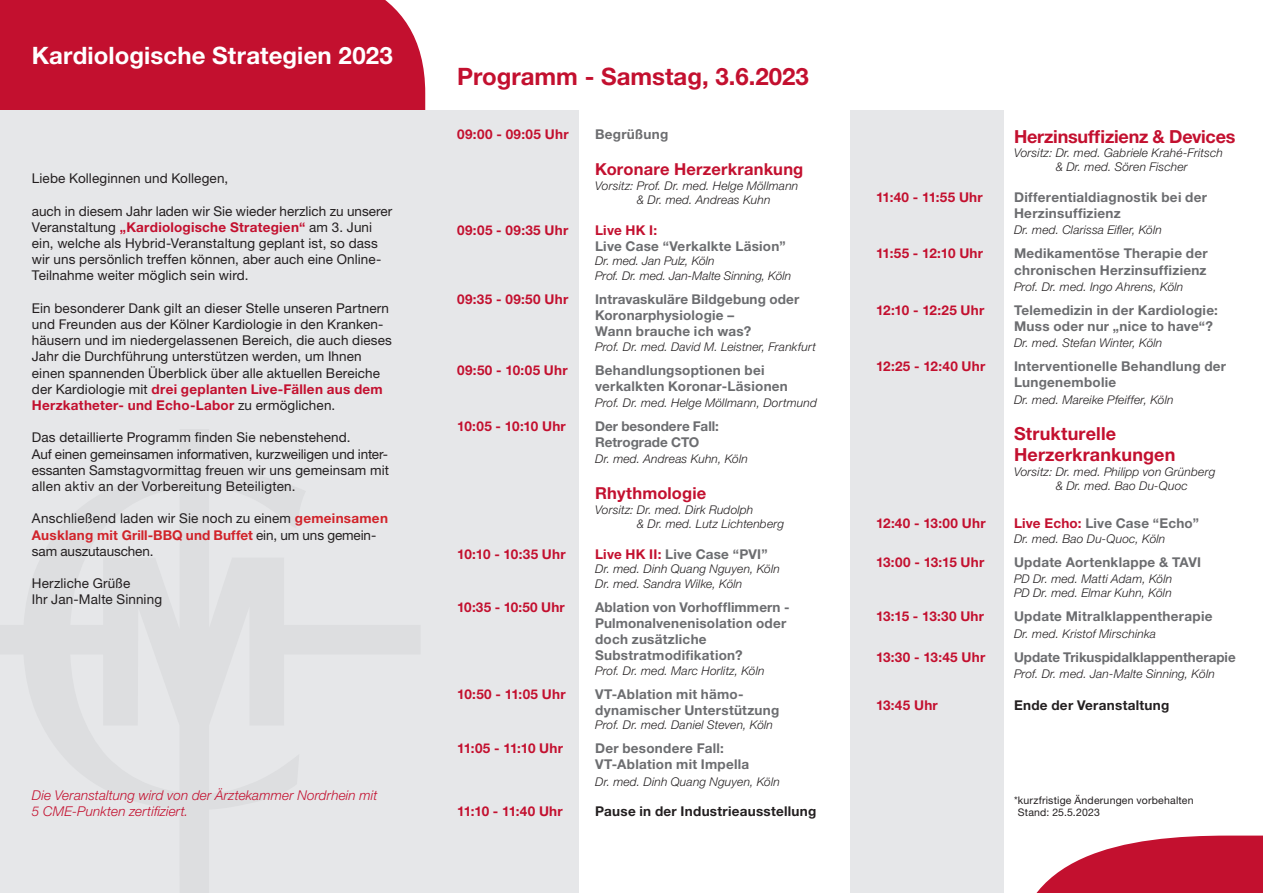
<style>
.page{position:relative;width:1263px;height:893px;background:#fff}
.page>*{position:absolute;margin:0;border:0;box-sizing:border-box;transform-origin:0 0}
.t1{font:700 24px "Helvetica Neue LT Std";letter-spacing:.005em;color:#fff}
.t2{font:700 24px "Helvetica Neue LT Std";color:#c3102f}
.t3{font:700 18px/21.6px "Helvetica Neue LT Std";letter-spacing:.005em;color:#c3102f}
.t4{font:700 18px "Helvetica Neue LT Std";letter-spacing:-.015em;color:#c3102f}
.t5{font:700 16.5px "Helvetica Neue LT Std";letter-spacing:.01em;color:#c3102f}
.t6{font:13.5px/16.2px "Helvetica Neue LT Std";letter-spacing:.01em;color:#231f20}
.t7{font:700 13.5px/16.2px "Helvetica Neue LT Std";letter-spacing:.02em;color:#6c6d70}
.t8{font:700 13.5px "Helvetica Neue LT Std";letter-spacing:.02em;color:#c3102f}
.t9{font:700 13.5px "Helvetica Neue LT Std";color:#c3102f}
.t10{font:italic 300 13.5px/16.2px "Helvetica Neue LT Std";letter-spacing:.01em;color:#c3102f}
.t11{font:700 13.5px/16.2px "Helvetica Neue LT Std";color:#6c6d70}
.t12{font:700 13.5px "Helvetica Neue LT Std";letter-spacing:.02em;color:#231f20}
.t13{font:700 13.5px "Helvetica Neue LT Std";letter-spacing:-.005em;color:#c3102f}
.t14{font:italic 300 12px/14.4px "Helvetica Neue LT Std";letter-spacing:.015em;color:#231f20}
.t15{font:10.5px/12.6px "Helvetica Neue LT Std";letter-spacing:.02em;color:#231f20}
.s1{font-weight:700;color:#c3102f}
.s2{font-weight:700;color:#d1232a}
.s3{color:#c3102f}
</style>
<div class="page">
<div style="left:0;top:148px;width:425px;height:745px;background:#e6e7e9"></div>
<div style="left:850px;top:110px;width:153px;height:783px;background:#e6e7e9"></div>
<div style="left:425px;top:110px;width:153px;height:783px;background:#e6e7e9"></div>
<div style="left:0;top:0;width:425px;height:110px;background:#c3102f"></div>
<div style="left:0;top:110px;width:438px;height:38px;background:#e6e7e9"></div>
<svg style="left:1036px;top:836px;width:227px;height:57px"></svg>
<h1 class="t1" style="left:32px;top:41px;width:363px">Kardiologische Strategien 2023</h1>
<p class="t6" style="left:32px;top:170px;width:198px">Liebe Kolleginnen und Kollegen,</p>
<p class="t6" style="left:32px;top:202px;width:362px">auch in diesem Jahr laden wir Sie wieder herzlich zu unserer Veranstaltung <span class="s1">„Kardiologische Strategien“</span> am 3. Juni ein, welche als Hybrid-Veranstaltung geplant ist, so dass wir uns persönlich treffen können, aber auch eine Online-Teilnahme weiter möglich sein wird.</p>
<p class="t6" style="left:32px;top:300px;width:362px">Ein besonderer Dank gilt an dieser Stelle unseren Partnern und Freunden aus der Kölner Kardiologie in den Kranken&shy;häusern und im niedergelassenen Bereich, die auch dieses Jahr die Durchführung unterstützen werden, um Ihnen einen spannenden Überblick über alle aktuellen Bereiche der Kardiologie mit <span class="s1">drei geplanten Live-Fällen aus dem Herzkatheter- und Echo-Labor</span> zu ermöglichen.</p>
<p class="t6" style="left:32px;top:429px;width:359px">Das detaillierte Programm finden Sie nebenstehend.<br>Auf einen gemeinsamen informativen, kurzweiligen und inter&shy;essanten Samstagvormittag freuen wir uns gemeinsam mit allen aktiv an der Vorbereitung Beteiligten.</p>
<p class="t6" style="left:32px;top:510px;width:358px">Anschließend laden wir Sie noch zu einem <span class="s2">gemeinsamen<br>Ausklang mit Grill-BBQ und Buffet</span> ein, um uns gemein&shy;sam auszutauschen.</p>
<p class="t6" style="left:32px;top:575px;width:132px">Herzliche Grüße<br>Ihr Jan-Malte Sinning</p>
<p class="t10" style="left:32px;top:787px;width:347px">Die Veranstaltung wird von der Ärztekammer Nordrhein mit<br>5 CME-Punkten zertifiziert.</p>
<h1 class="t2" style="left:457px;top:62px;width:353px">Programm - Samstag, 3.6.2023</h1>
<p class="t8" style="left:457px;top:126px;width:113px">09:00 - 09:05 Uhr</p>
<p class="t7" style="left:595px;top:126px;width:75px">Begrüßung</p>
<p class="t5" style="left:595px;top:159px;width:210px">Koronare Herzerkrankung</p>
<p class="t14" style="left:637px;top:178px;width:163px;text-indent:-42px">Vorsitz: Prof. Dr. med. Helge Möllmann &amp; Dr. med. Andreas Kuhn</p>
<p class="t8" style="left:457px;top:222px;width:113px">09:05 - 09:35 Uhr</p>
<p class="t8" style="left:595px;top:222px;width:64px">Live HK I:</p>
<p class="t7" style="left:595px;top:238px;width:192px">Live Case “Verkalkte Läsion”</p>
<p class="t14" style="left:595px;top:254px;width:197px">Dr. med. Jan Pulz, Köln<br>Prof. Dr. med. Jan-Malte Sinning, Köln</p>
<p class="t8" style="left:457px;top:291px;width:113px">09:35 - 09:50 Uhr</p>
<p class="t7" style="left:595px;top:291px;width:206px">Intravaskuläre Bildgebung oder<br>Koronarphysiologie –<br>Wann brauche ich was?</p>
<p class="t14" style="left:595px;top:339px;width:222px">Prof. Dr. med. David M. Leistner, Frankfurt</p>
<p class="t8" style="left:457px;top:361px;width:112px">09:50 - 10:05 Uhr</p>
<p class="t7" style="left:595px;top:361px;width:194px">Behandlungsoptionen bei verkalkten Koronar-Läsionen</p>
<p class="t14" style="left:595px;top:395px;width:223px">Prof. Dr. med. Helge Möllmann, Dortmund</p>
<p class="t9" style="left:457px;top:418px;width:110px">10:05 - 10:10 Uhr</p>
<p class="t11" style="left:595px;top:418px;width:125px">Der besondere Fall:<br>Retrograde CTO</p>
<p class="t14" style="left:595px;top:452px;width:154px">Dr. med. Andreas Kuhn, Köln</p>
<p class="t5" style="left:595px;top:483px;width:113px">Rhythmologie</p>
<p class="t14" style="left:637px;top:502px;width:149px;text-indent:-42px">Vorsitz: Dr. med. Dirk Rudolph<br>&amp; Dr. med. Lutz Lichtenberg</p>
<p class="t9" style="left:457px;top:546px;width:110px">10:10 - 10:35 Uhr</p>
<p class="t7" style="left:595px;top:546px;width:174px"><span class="s3">Live HK II:</span> Live Case “PVI”</p>
<p class="t14" style="left:595px;top:562px;width:186px">Dr. med. Dinh Quang Nguyen, Köln<br>Dr. med. Sandra Wilke, Köln</p>
<p class="t8" style="left:457px;top:598px;width:109px">10:35 - 10:50 Uhr</p>
<p class="t7" style="left:595px;top:598px;width:196px">Ablation von Vorhofflimmern -<br>Pulmonalvenenisolation oder doch zusätzliche<br>Substratmodifikation?</p>
<p class="t14" style="left:595px;top:663px;width:171px">Prof. Dr. med. Marc Horlitz, Köln</p>
<p class="t8" style="left:457px;top:685px;width:110px">10:50 - 11:05 Uhr</p>
<p class="t7" style="left:595px;top:685px;width:186px">VT-Ablation mit hämo&shy;dynamischer Unterstützung</p>
<p class="t14" style="left:595px;top:718px;width:179px">Prof. Dr. med. Daniel Steven, Köln</p>
<p class="t9" style="left:457px;top:740px;width:107px">11:05 - 11:10 Uhr</p>
<p class="t7" style="left:595px;top:740px;width:156px">Der besondere Fall:<br>VT-Ablation mit Impella</p>
<p class="t14" style="left:595px;top:774px;width:186px">Dr. med. Dinh Quang Nguyen, Köln</p>
<p class="t9" style="left:457px;top:803px;width:107px">11:10 - 11:40 Uhr</p>
<p class="t12" style="left:595px;top:803px;width:223px">Pause in der Industrieausstellung</p>
<h2 class="t4" style="left:1014px;top:125px;width:223px">Herzinsuffizienz &amp; Devices</h2>
<p class="t14" style="left:1014px;top:145px;width:210px;text-align:center">Vorsitz: Dr. med. Gabriele Krahé-Fritsch &amp; Dr. med. Sören Fischer</p>
<p class="t8" style="left:876px;top:189px;width:108px">11:40 - 11:55 Uhr</p>
<p class="t7" style="left:1014px;top:189px;width:195px">Differentialdiagnostik bei der<br>Herzinsuffizienz</p>
<p class="t14" style="left:1014px;top:223px;width:149px">Dr. med. Clarissa Eifler, Köln</p>
<p class="t9" style="left:876px;top:245px;width:109px">11:55 - 12:10 Uhr</p>
<p class="t7" style="left:1014px;top:245px;width:195px">Medikamentöse Therapie der chronischen Herzinsuffizienz</p>
<p class="t14" style="left:1014px;top:279px;width:171px">Prof. Dr. med. Ingo Ahrens, Köln</p>
<p class="t9" style="left:876px;top:302px;width:110px">12:10 - 12:25 Uhr</p>
<p class="t7" style="left:1014px;top:302px;width:205px">Telemedizin in der Kardiologie:<br>Muss oder nur „nice to have“?</p>
<p class="t14" style="left:1014px;top:336px;width:150px">Dr. med. Stefan Winter, Köln</p>
<p class="t8" style="left:876px;top:358px;width:111px">12:25 - 12:40 Uhr</p>
<p class="t7" style="left:1014px;top:358px;width:214px">Interventionelle Behandlung der<br>Lungenembolie</p>
<p class="t14" style="left:1014px;top:392px;width:161px">Dr. med. Mareike Pfeiffer, Köln</p>
<h2 class="t3" style="left:1014px;top:422px;width:163px">Strukturelle<br>Herzerkrankungen</h2>
<p class="t14" style="left:1056px;top:464px;width:161px;text-indent:-42px">Vorsitz: Dr. med. Philipp von Grünberg &amp; Dr. med. Bao Du-Quoc</p>
<p class="t8" style="left:876px;top:515px;width:111px">12:40 - 13:00 Uhr</p>
<p class="t7" style="left:1014px;top:515px;width:187px"><span class="s3">Live Echo:</span> Live Case “Echo”</p>
<p class="t14" style="left:1014px;top:531px;width:153px">Dr. med. Bao Du-Quoc, Köln</p>
<p class="t13" style="left:876px;top:554px;width:110px">13:00 - 13:15 Uhr</p>
<p class="t7" style="left:1014px;top:554px;width:189px">Update Aortenklappe &amp; TAVI</p>
<p class="t14" style="left:1014px;top:571px;width:160px">PD Dr. med. Matti Adam, Köln<br>PD Dr. med. Elmar Kuhn, Köln</p>
<p class="t13" style="left:876px;top:608px;width:110px">13:15 - 13:30 Uhr</p>
<p class="t7" style="left:1014px;top:608px;width:200px">Update Mitralklappentherapie</p>
<p class="t14" style="left:1014px;top:626px;width:143px">Dr. med. Kristof Mirschinka</p>
<p class="t8" style="left:876px;top:648px;width:111px">13:30 - 13:45 Uhr</p>
<p class="t11" style="left:1014px;top:648px;width:223px">Update Trikuspidalklappentherapie</p>
<p class="t14" style="left:1014px;top:666px;width:202px">Prof. Dr. med. Jan-Malte Sinning, Köln</p>
<p class="t8" style="left:876px;top:697px;width:63px">13:45 Uhr</p>
<p class="t12" style="left:1014px;top:697px;width:157px">Ende der Veranstaltung</p>
<p class="t15" style="left:1018px;top:793px;width:177px;text-indent:-4px">* kurzfristige Änderungen vorbehalten<br>Stand: 25.5.2023</p>
</div>
